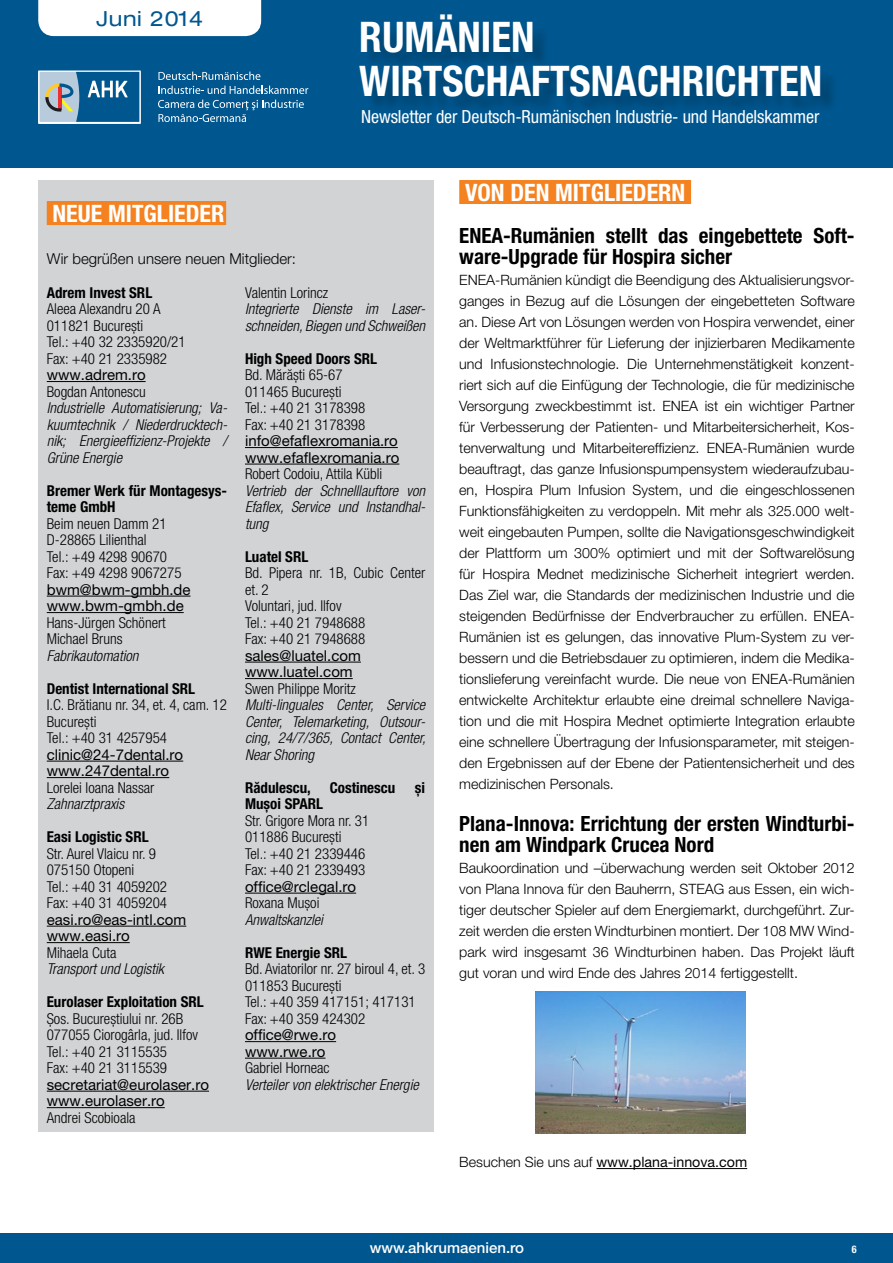
<style>
.page{position:relative;width:893px;height:1263px;background:#fff}
.page>*{position:absolute;margin:0;border:0;box-sizing:border-box;transform-origin:0 0}
.t1{font:700 condensed 42.3px/44px "Helvetica Neue LT Pro";color:#fff}
.t2{font:700 condensed 24px "Helvetica Neue LT Pro";color:#fff}
.t3{font:700 condensed 21px/21px "Helvetica Neue LT Pro";color:#000}
.t4{font:expanded 20.85px "Helvetica Neue LT Pro";letter-spacing:.03em;color:#005790}
.t5{font:condensed 18px "Helvetica Neue LT Pro";letter-spacing:-.005em;color:#fff}
.t6{font:300 condensed 15px/16.5px "Helvetica Neue LT Pro";color:#000}
.t7{font:italic 300 condensed 15px/16.5px "Helvetica Neue LT Pro";color:#000;text-align:justify}
.t8{font:15px/16.5px "Helvetica Neue LT Pro";color:#000}
.t9{font:700 condensed 15px/16.5px "Helvetica Neue LT Pro";color:#000}
.t10{font:300 15px "Helvetica Neue LT Pro";color:#000}
.t11{font:500 15px "Helvetica Neue LT Pro";color:#fff}
.t12{font:300 14.25px/21px "Helvetica Neue LT Pro";color:#000;text-align:justify}
.t13{font:14.25px "Helvetica Neue LT Pro";color:#000}
.t14{font:700 condensed 10.5px "Helvetica Neue LT Pro";color:#fff}
.s1{font-weight:300}
</style>
<div class="page">
<div style="left:0;top:1233px;width:893px;height:30px;background:#005790"></div>
<div style="left:0;top:0;width:893px;height:168px;background:#005790"></div>
<div style="left:38px;top:0;width:223px;height:36px;background:#fff"></div>
<svg style="left:158px;top:72px;width:102px;height:8px"></svg>
<svg style="left:159px;top:86px;width:149px;height:8px"></svg>
<svg style="left:158px;top:100px;width:146px;height:22px"></svg>
<div style="left:363px;top:16px;width:476px;height:99px;background:#000;opacity:.25"></div>
<div style="left:40px;top:71px;width:100px;height:52px;background:#b7cbdc"></div>
<svg style="left:45px;top:73px;width:94px;height:48px"></svg>
<div style="left:38px;top:71px;width:103px;height:52px;border:1px solid #fff"></div>
<div style="left:459px;top:180px;width:232px;height:24px;background:#f58220"></div>
<hr style="left:596px;top:1168px;width:151px;height:1px;background:#000">
<div style="left:38px;top:180px;width:396px;height:952px;background:#d1d3d4"></div>
<div style="left:47px;top:201px;width:179px;height:24px;background:#f58220"></div>
<hr style="left:47px;top:381px;width:99px;height:1px;background:#000">
<hr style="left:47px;top:596px;width:143px;height:1px;background:#000">
<hr style="left:47px;top:612px;width:137px;height:1px;background:#000">
<hr style="left:47px;top:761px;width:136px;height:1px;background:#000">
<hr style="left:47px;top:777px;width:122px;height:1px;background:#000">
<hr style="left:47px;top:926px;width:139px;height:1px;background:#000">
<hr style="left:47px;top:942px;width:83px;height:1px;background:#000">
<hr style="left:47px;top:1091px;width:162px;height:1px;background:#000">
<hr style="left:47px;top:1107px;width:118px;height:1px;background:#000">
<hr style="left:245px;top:447px;width:153px;height:1px;background:#000">
<hr style="left:245px;top:464px;width:154px;height:1px;background:#000">
<hr style="left:245px;top:662px;width:116px;height:1px;background:#000">
<hr style="left:245px;top:678px;width:108px;height:1px;background:#000">
<hr style="left:245px;top:893px;width:111px;height:1px;background:#000">
<hr style="left:245px;top:1041px;width:91px;height:1px;background:#000">
<hr style="left:245px;top:1058px;width:80px;height:1px;background:#000">
<img style="left:535px;top:991px;width:210px;height:142px">
<h3 class="t4" style="left:96px;top:7px;width:108px">Juni 2014</h3>
<h1 class="t1" style="left:359px;top:14px;width:464px">Rumänien<br>Wirtschaftsnachrichten</h1>
<p class="t5" style="left:361px;top:106px;width:460px">Newsletter der Deutsch-Rumänischen Industrie- und Handelskammer</p>
<h2 class="t2" style="left:53px;top:199px;width:168px">Neue Mitglieder</h2>
<p class="t10" style="left:47px;top:249px;width:251px">Wir begrüßen unsere neuen Mitglieder:</p>
<p class="t9" style="left:47px;top:284px;width:107px">Adrem Invest SRL</p>
<p class="t6" style="left:47px;top:300px;width:140px">Aleea Alexandru 20 A<br>011821 București<br>Tel.: +40 32 2335920/21<br>Fax: +40 21 2335982</p>
<p class="t8" style="left:47px;top:366px;width:100px">www.adrem.ro</p>
<p class="t6" style="left:47px;top:383px;width:101px">Bogdan Antonescu</p>
<p class="t7" style="left:47px;top:400px;width:182px">Industrielle Automatisierung; Va&shy;kuumtechnik / Niederdrucktech&shy;nik; Energieeffizienz-Projekte / Grüne Energie</p>
<p class="t9" style="left:47px;top:482px;width:182px">Bremer Werk für Montagesys&shy;teme GmbH</p>
<p class="t6" style="left:47px;top:515px;width:136px">Beim neuen Damm 21<br>D-28865 Lilienthal<br>Tel.: +49 4298 90670<br>Fax: +49 4298 9067275</p>
<p class="t8" style="left:47px;top:581px;width:145px">bwm@bwm-gmbh.de www.bwm-gmbh.de</p>
<p class="t6" style="left:47px;top:614px;width:121px">Hans-Jürgen Schönert<br>Michael Bruns</p>
<p class="t7" style="left:47px;top:647px;width:93px">Fabrikautomation</p>
<p class="t9" style="left:47px;top:680px;width:150px">Dentist International SRL</p>
<p class="t6" style="left:47px;top:696px;width:182px">I.C. Brătianu nr. 34, et. 4, cam. 12<br>București<br>Tel.: +40 31 4257954</p>
<p class="t8" style="left:47px;top:746px;width:138px">clinic@24-7dental.ro www.247dental.ro</p>
<p class="t6" style="left:47px;top:779px;width:109px">Lorelei Ioana Nassar</p>
<p class="t7" style="left:47px;top:796px;width:79px">Zahnarztpraxis</p>
<p class="t9" style="left:47px;top:828px;width:103px">Easi Logistic SRL</p>
<p class="t6" style="left:47px;top:845px;width:122px">Str. Aurel Vlaicu nr. 9<br>075150 Otopeni<br>Tel.: +40 31 4059202<br>Fax: +40 31 4059204</p>
<p class="t8" style="left:47px;top:911px;width:141px">easi.ro@eas-intl.com www.easi.ro</p>
<p class="t6" style="left:47px;top:944px;width:71px">Mihaela Cuta</p>
<p class="t7" style="left:47px;top:961px;width:119px">Transport und Logistik</p>
<p class="t9" style="left:47px;top:993px;width:159px">Eurolaser Exploitation SRL</p>
<p class="t6" style="left:47px;top:1010px;width:153px">Șos. Bucureștiului nr. 26B<br>077055 Ciorogârla, jud. Ilfov<br>Tel.: +40 21 3115535<br>Fax: +40 21 3115539</p>
<p class="t8" style="left:47px;top:1076px;width:164px">secretariat@eurolaser.ro www.eurolaser.ro</p>
<p class="t6" style="left:47px;top:1109px;width:90px">Andrei Scobioala</p>
<p class="t6" style="left:245px;top:284px;width:85px">Valentin Lorincz</p>
<p class="t7" style="left:245px;top:301px;width:182px">Integrierte Dienste im Laser&shy;schneiden, Biegen und Schweißen</p>
<p class="t9" style="left:245px;top:350px;width:134px">High Speed Doors SRL</p>
<p class="t6" style="left:245px;top:366px;width:122px">Bd. Mărăști 65-67<br>011465 București<br>Tel.: +40 21 3178398<br>Fax: +40 21 3178398</p>
<p class="t8" style="left:245px;top:432px;width:156px">info@efaflexromania.ro www.efaflexromania.ro</p>
<p class="t6" style="left:245px;top:465px;width:139px">Robert Codoiu, Attila Kübli</p>
<p class="t7" style="left:245px;top:482px;width:182px">Vertrieb der Schnelllauftore von Efaflex, Service und Instandhal&shy;tung</p>
<p class="t9" style="left:245px;top:548px;width:65px">Luatel SRL</p>
<p class="t6" style="left:245px;top:564px;width:182px">Bd. Pipera nr. 1B, Cubic Center et. 2<br>Voluntari, jud. Ilfov<br>Tel.: +40 21 7948688<br>Fax: +40 21 7948688</p>
<p class="t8" style="left:245px;top:647px;width:117px">sales@luatel.com www.luatel.com</p>
<p class="t6" style="left:245px;top:680px;width:112px">Swen Philippe Moritz</p>
<p class="t7" style="left:245px;top:697px;width:182px">Multi-linguales Center, Service Center, Telemarketing, Outsour&shy;cing, 24/7/365, Contact Center, Near Shoring</p>
<p class="t9" style="left:245px;top:779px;width:67px">Rădulescu,</p>
<p class="t9" style="left:330px;top:779px;width:67px">Costinescu</p>
<p class="t9" style="left:415px;top:779px;width:12px">și</p>
<p class="t9" style="left:245px;top:795px;width:80px">Mușoi SPARL</p>
<p class="t6" style="left:245px;top:812px;width:126px">Str. Grigore Mora nr. 31<br>011886 București<br>Tel.: +40 21 2339446<br>Fax: +40 21 2339493</p>
<p class="t8" style="left:245px;top:878px;width:113px">office@rclegal.ro</p>
<p class="t6" style="left:245px;top:894px;width:76px">Roxana Mușoi</p>
<p class="t7" style="left:245px;top:911px;width:79px">Anwaltskanzlei</p>
<p class="t9" style="left:245px;top:944px;width:104px">RWE Energie SRL</p>
<p class="t6" style="left:245px;top:960px;width:182px">Bd. Aviatorilor nr. 27 biroul 4, et. 3<br>011853 București<br>Tel.: +40 359 417151; 417131<br>Fax: +40 359 424302</p>
<p class="t8" style="left:245px;top:1026px;width:93px">office@rwe.ro www.rwe.ro</p>
<p class="t6" style="left:245px;top:1059px;width:86px">Gabriel Horneac</p>
<p class="t7" style="left:245px;top:1076px;width:175px">Verteiler von elektrischer Energie</p>
<h2 class="t2" style="left:465px;top:178px;width:222px">von den mitgliedern</h2>
<h3 class="t3" style="left:459px;top:225px;width:12px">ENEA</h3>
<h3 class="t3" style="left:459px;top:225px;width:397px;text-indent:44px">-Rumänien stellt das eingebettete Soft&shy;ware-Upgrade für Hospira sicher</h3>
<p class="t12" style="left:459px;top:269px;width:397px">ENEA-Rumänien kündigt die Beendigung des Aktualisierungsvor&shy;ganges in Bezug auf die Lösungen der eingebetteten Software an. Diese Art von Lösungen werden von Hospira verwendet, einer der Weltmarktführer für Lieferung der injizierbaren Medikamente und Infusionstechnologie. Die Unternehmenstätigkeit konzent&shy;riert sich auf die Einfügung der Technologie, die für medizinische Versorgung zweckbestimmt ist. ENEA ist ein wichtiger Partner für Verbesserung der Patienten- und Mitarbeitersicherheit, Kos&shy;tenverwaltung und Mitarbeitereffizienz. ENEA-Rumänien wurde beauftragt, das ganze Infusionspumpensystem wiederaufzubau&shy;en, Hospira Plum Infusion System, und die eingeschlossenen Funktionsfähigkeiten zu verdoppeln. Mit mehr als 325.000 welt&shy;weit eingebauten Pumpen, sollte die Navigationsgeschwindigkeit der Plattform um 300% optimiert und mit der Softwarelösung für Hospira Mednet medizinische Sicherheit integriert werden.<br>Das Ziel war, die Standards der medizinischen Industrie und die steigenden Bedürfnisse der Endverbraucher zu erfüllen. ENEA-Rumänien ist es gelungen, das innovative Plum-System zu ver&shy;bessern und die Betriebsdauer zu optimieren, indem die Medika&shy;tionslieferung vereinfacht wurde. Die neue von ENEA-Rumänien entwickelte Architektur erlaubte eine dreimal schnellere Naviga&shy;tion und die mit Hospira Mednet optimierte Integration erlaubte eine schnellere Übertragung der Infusionsparameter, mit steigen&shy;den Ergebnissen auf der Ebene der Patientensicherheit und des medizinischen Personals.</p>
<h3 class="t3" style="left:459px;top:813px;width:397px">Plana-Innova: Errichtung der ersten Windturbi&shy;nen am Windpark Crucea Nord</h3>
<p class="t12" style="left:459px;top:857px;width:397px">Baukoordination und –überwachung werden seit Oktober 2012 von Plana Innova für den Bauherrn, STEAG aus Essen, ein wich&shy;tiger deutscher Spieler auf dem Energiemarkt, durchgeführt. Zur&shy;zeit werden die ersten Windturbinen montiert. Der 108 MW Wind&shy;park wird insgesamt 36 Windturbinen haben. Das Projekt läuft gut voran und wird Ende des Jahres 2014 fertiggestellt.</p>
<p class="t13" style="left:459px;top:1153px;width:289px"><span class="s1">Besuchen Sie uns auf</span> www.plana-innova.com</p>
<p class="t11" style="left:370px;top:1239px;width:156px">www.ahkrumaenien.ro</p>
<p class="t14" style="left:852px;top:1242px;width:6px">6</p>
</div>
